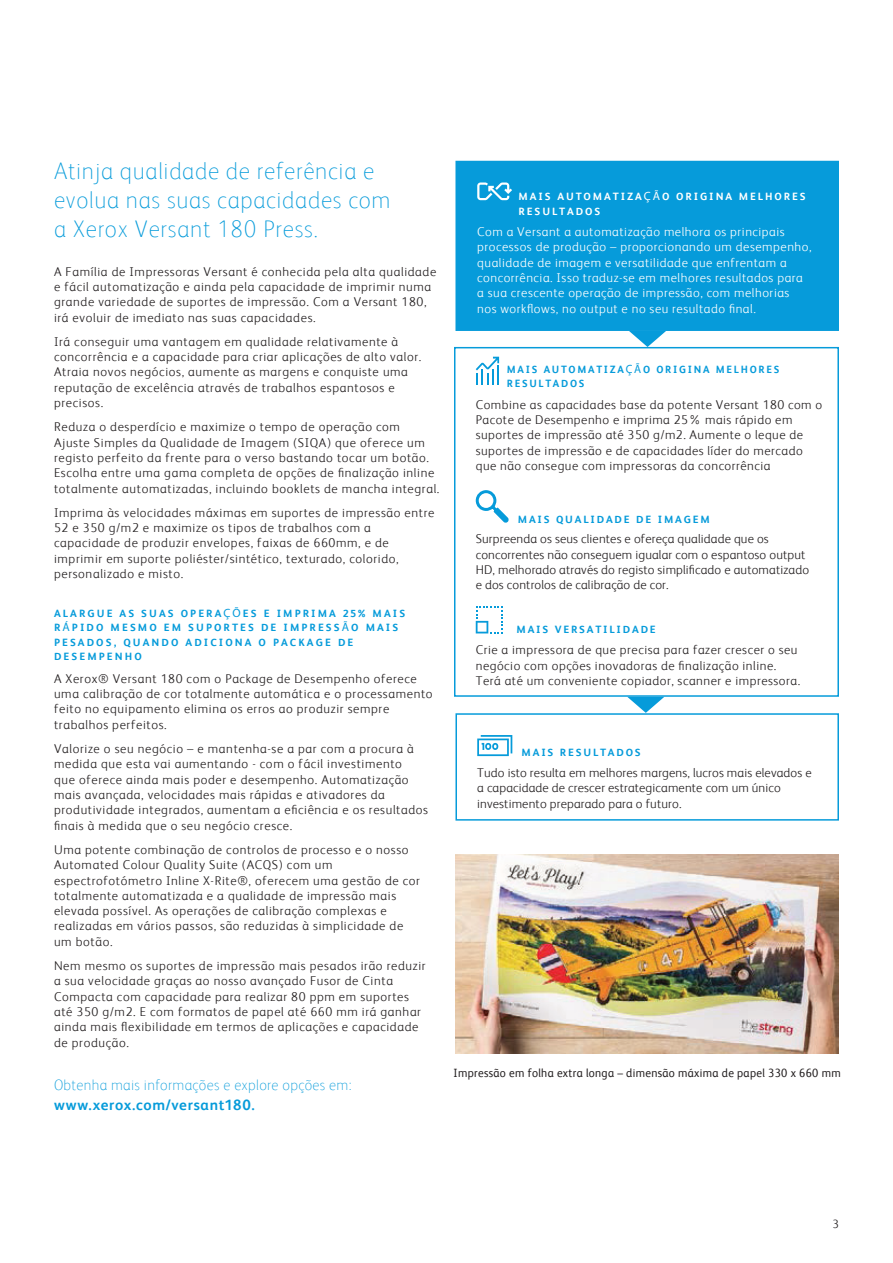
<style>
.page{position:relative;width:893px;height:1263px;background:#fff}
.page>*{position:absolute;margin:0;border:0;box-sizing:border-box;transform-origin:0 0}
.t1{font:100 24px/28.8px "Xerox Sans";letter-spacing:.03em;color:#069bda}
.t2{font:100 15px "Xerox Sans";letter-spacing:.02em;color:#069bda}
.t3{font:700 15px "Xerox Sans";letter-spacing:.045em;color:#069bda}
.t4{font:300 12.75px/15.3px "Xerox Sans";letter-spacing:.05em;color:#231f20}
.t5{font:300 12.75px/15.3px "Xerox Sans";letter-spacing:.01em;color:#231f20}
.t6{font:300 12.75px/15.3px "Xerox Sans";letter-spacing:.04em;color:#fff}
.t7{font:700 12px/14.4px "Xerox Sans Expert";letter-spacing:.175em;color:#069bda}
.t8{font:12px "Xerox Sans";letter-spacing:.03em;color:#231f20;scale:.94 1}
.t9{font:700 12px "Xerox Sans Expert";letter-spacing:.15em;color:#069bda}
.t10{font:700 12px/14.4px "Xerox Sans Expert";letter-spacing:.15em;color:#069bda;scale:.96 1}
.t11{font:700 12px/14.4px "Xerox Sans Expert";letter-spacing:.16em;color:#fff}
.t12{font:300 12px "Xerox Sans";color:#231f20}
.s1{font-family:"Myriad Pro";font-weight:400}
</style>
<div class="page">
<svg style="left:629px;top:331px;width:37px;height:16px"></svg>
<svg style="left:476px;top:357px;width:23px;height:28px"></svg>
<svg style="left:475px;top:490px;width:34px;height:33px"></svg>
<svg style="left:476px;top:606px;width:27px;height:27px"></svg>
<div style="left:454px;top:347px;width:385px;height:350px;border:2px solid #069bda"></div>
<svg style="left:627px;top:697px;width:37px;height:16px"></svg>
<div style="left:456px;top:161px;width:382px;height:169px;background:#069bda"></div>
<svg style="left:477px;top:182px;width:35px;height:18px"></svg>
<div style="left:455px;top:161px;width:384px;height:170px;border:2px solid #069bda"></div>
<svg style="left:477px;top:735px;width:35px;height:21px"></svg>
<div style="left:455px;top:713px;width:384px;height:108px;border:2px solid #069bda"></div>
<img style="left:455px;top:855px;width:384px;height:199px">
<h1 class="t1" style="left:54px;top:156px;width:338px">Atinja qualidade de referência e evolua nas suas capacidades com a Xerox Versant 180 Press.</h1>
<p class="t4" style="left:54px;top:263px;width:384px">A Família de Impressoras Versant é conhecida pela alta qualidade e fácil automatização e ainda pela capacidade de imprimir numa grande variedade de suportes de impressão. Com a Versant 180, irá evoluir de imediato nas suas capacidades.</p>
<p class="t4" style="left:54px;top:333px;width:369px">Irá conseguir uma vantagem em qualidade relativamente à concorrência e a capacidade para criar aplicações de alto valor.<br>Atraia novos negócios, aumente as margens e conquiste uma reputação de excelência através de trabalhos espantosos e precisos.</p>
<p class="t4" style="left:54px;top:419px;width:387px">Reduza o desperdício e maximize o tempo de operação com<br>Ajuste Simples da Qualidade de Imagem (SIQA) que oferece um registo perfeito da frente para o verso bastando tocar um botão.<br>Escolha entre uma gama completa de opções de finalização inline totalmente automatizadas, incluindo booklets de mancha integral.</p>
<p class="t4" style="left:54px;top:504px;width:382px">Imprima às velocidades máximas em suportes de impressão entre 52 e 350 g/m2 e maximize os tipos de trabalhos com a capacidade de produzir envelopes, faixas de 660mm, e de imprimir em suporte poliéster/sintético, texturado, colorido, personalizado e misto.</p>
<p class="t7" style="left:54px;top:607px;width:353px">ALARGUE AS SUAS OPERA<span class="s1">ÇÕ</span>ES E IMPRIMA 25% MAIS R<span class="s1">Á</span>PIDO MESMO EM SUPORTES DE IMPRESS<span class="s1">Ã</span>O MAIS PESADOS, QUANDO ADICIONA O PACKAGE DE DESEMPENHO</p>
<p class="t4" style="left:54px;top:670px;width:380px">A Xerox® Versant 180 com o Package de Desempenho oferece uma calibração de cor totalmente automática e o processamento feito no equipamento elimina os erros ao produzir sempre trabalhos perfeitos.</p>
<p class="t4" style="left:54px;top:740px;width:376px">Valorize o seu negócio – e mantenha-se a par com a procura à medida que esta vai aumentando - com o fácil investimento<br>que oferece ainda mais poder e desempenho. Automatização mais avançada, velocidades mais rápidas e ativadores da produtividade integrados, aumentam a eficiência e os resultados finais à medida que o seu negócio cresce.</p>
<p class="t4" style="left:54px;top:841px;width:368px">Uma potente combinação de controlos de processo e o nosso Automated Colour Quality Suite (ACQS) com um espectrofotómetro Inline X-Rite®, oferecem uma gestão de cor totalmente automatizada e a qualidade de impressão mais elevada possível. As operações de calibração complexas e realizadas em vários passos, são reduzidas à simplicidade de um botão.</p>
<p class="t4" style="left:54px;top:957px;width:373px">Nem mesmo os suportes de impressão mais pesados irão reduzir a sua velocidade graças ao nosso avançado Fusor de Cinta Compacta com capacidade para realizar 80 ppm em suportes até 350 g/m2. E com formatos de papel até 660 mm irá ganhar ainda mais flexibilidade em termos de aplicações e capacidade de produção.</p>
<p class="t2" style="left:54px;top:1075px;width:299px">Obtenha mais informações e explore opções em:</p>
<p class="t3" style="left:54px;top:1094px;width:202px">www.xerox.com/versant180.</p>
<p class="t11" style="left:519px;top:190px;width:289px">MAIS AUTOMATIZA<span class="s1">ÇÃ</span>O ORIGINA MELHORES<br>RESULTADOS</p>
<p class="t6" style="left:477px;top:223px;width:336px">Com a Versant a automatização melhora os principais processos de produção – proporcionando um desempenho, qualidade de imagem e versatilidade que enfrentam a concorrência. Isso traduz-se em melhores resultados para a sua crescente operação de impressão, com melhorias nos workflows, no output e no seu resultado final.</p>
<p class="t10" style="left:507px;top:363px;width:285px">MAIS AUTOMATIZA<span class="s1">ÇÃ</span>O ORIGINA MELHORES<br>RESULTADOS</p>
<p class="t4" style="left:476px;top:396px;width:348px">Combine as capacidades base da potente Versant 180 com o Pacote de Desempenho e imprima 25% mais rápido em suportes de impressão até 350 g/m2. Aumente o leque de suportes de impressão e de capacidades líder do mercado que não consegue com impressoras da concorrência</p>
<p class="t9" style="left:518px;top:514px;width:194px">MAIS QUALIDADE DE IMAGEM</p>
<p class="t5" style="left:476px;top:531px;width:335px">Surpreenda os seus clientes e ofereça qualidade que os concorrentes não conseguem igualar com o espantoso output HD, melhorado através do registo simplificado e automatizado e dos controlos de calibração de cor.</p>
<p class="t9" style="left:516px;top:625px;width:141px">MAIS VERSATILIDADE</p>
<p class="t4" style="left:476px;top:642px;width:326px">Crie a impressora de que precisa para fazer crescer o seu negócio com opções inovadoras de finalização inline.<br>Terá até um conveniente copiador, scanner e impressora.</p>
<p class="t9" style="left:522px;top:748px;width:121px">MAIS RESULTADOS</p>
<p class="t5" style="left:477px;top:764px;width:336px">Tudo isto resulta em melhores margens, lucros mais elevados e a capacidade de crescer estrategicamente com um único investimento preparado para o futuro.</p>
<p class="t8" style="left:454px;top:1064px;width:413px">Impressão em folha extra longa – dimensão máxima de papel 330 x 660 mm</p>
<p class="t12" style="left:832px;top:1216px;width:8px">3</p>
</div>
